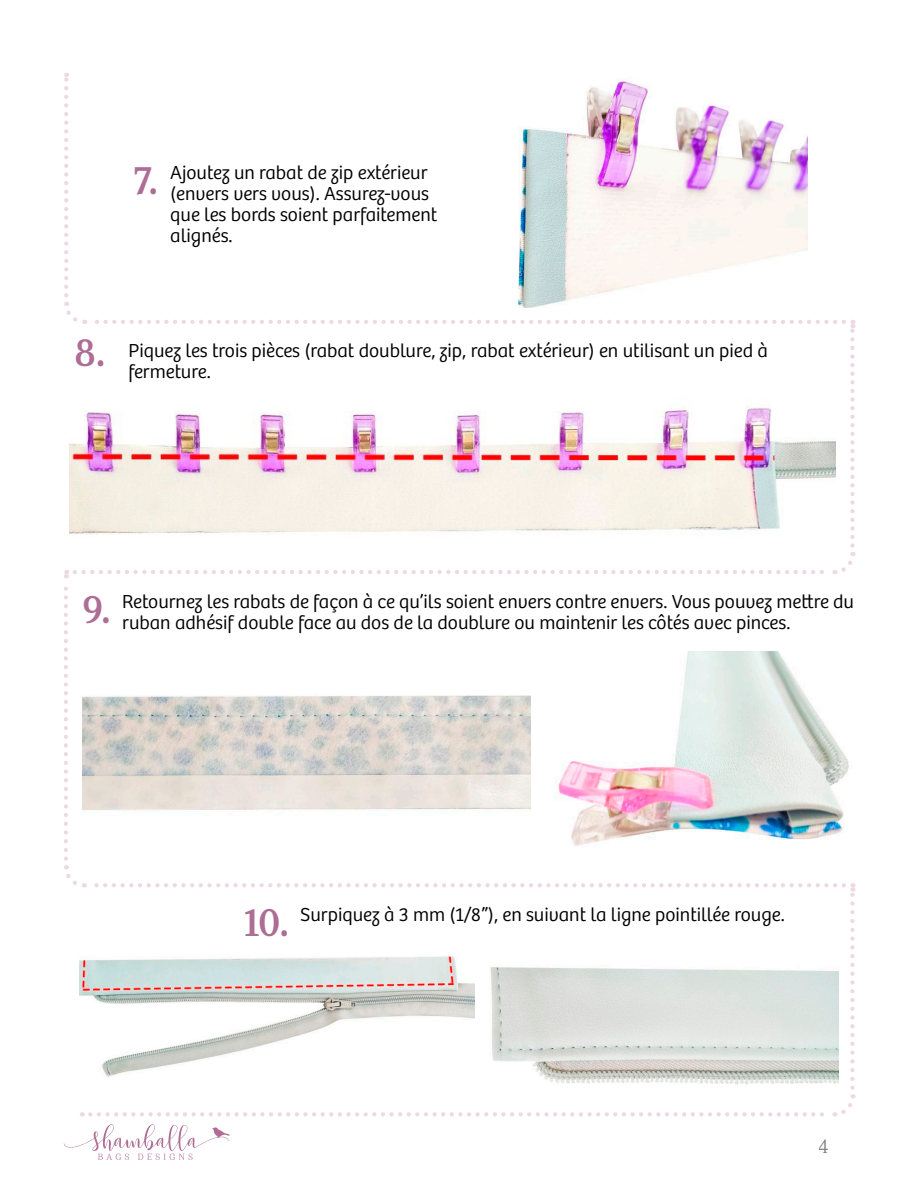
<style>
.page{position:relative;width:918px;height:1188px;background:#fff}
.page>*{position:absolute;margin:0;border:0;box-sizing:border-box;transform-origin:0 0}
.t1{font:700 39px "Haboro Serif Norm";color:#ad6d95;scale:.91 1}
.List_Paragraph{font:300 19.5px/21px "Bree";color:#000}
.t2{font:19.5px "Haboro Serif Norm";color:#000}
</style>
<div class="page">
<svg style="left:64px;top:1124px;width:166px;height:36px"></svg>
<svg style="left:90px;top:1094px;width:766px;height:23px"></svg>
<img style="left:518px;top:78px;width:290px;height:224px">
<img style="left:70px;top:407px;width:766px;height:127px">
<img style="left:83px;top:695px;width:448px;height:116px">
<svg style="left:75px;top:552px;width:781px;height:22px"></svg>
<svg style="left:850px;top:883px;width:5px;height:205px"></svg>
<svg style="left:64px;top:865px;width:780px;height:23px"></svg>
<svg style="left:64px;top:570px;width:4px;height:289px"></svg>
<img style="left:547px;top:652px;width:302px;height:222px">
<img style="left:79px;top:956px;width:395px;height:121px">
<img style="left:490px;top:967px;width:349px;height:118px">
<svg style="left:850px;top:320px;width:5px;height:226px"></svg>
<svg style="left:64px;top:302px;width:780px;height:22px"></svg>
<svg style="left:64px;top:73px;width:4px;height:222px"></svg>
<p class="t1" style="left:134px;top:156px;width:28px">7.</p>
<p class="List_Paragraph" style="left:170px;top:162px;width:269px">Ajoutez un rabat de zip extérieur (envers vers vous). Assurez-vous que les bords soient parfaitement alignés.</p>
<p class="t1" style="left:74px;top:328px;width:35px">8.</p>
<p class="List_Paragraph" style="left:128px;top:340px;width:641px">Piquez les trois pièces (rabat doublure, zip, rabat extérieur) en utilisant un pied à</p>
<p class="List_Paragraph" style="left:128px;top:361px;width:84px">fermeture.</p>
<p class="t1" style="left:83px;top:585px;width:32px">9.</p>
<p class="List_Paragraph" style="left:122px;top:591px;width:733px">Retournez les rabats de façon à ce qu’ils soient envers contre envers. Vous pouvez mettre du</p>
<p class="List_Paragraph" style="left:122px;top:612px;width:670px">ruban adhésif double face au dos de la doublure ou maintenir les côtés avec pinces.</p>
<p class="t1" style="left:244px;top:898px;width:51px">10.</p>
<p class="List_Paragraph" style="left:300px;top:904px;width:486px">Surpiquez à 3 mm (1/8”), en suivant la ligne pointillée rouge.</p>
<p class="t2" style="left:819px;top:1134px;width:12px">4</p>
</div>
